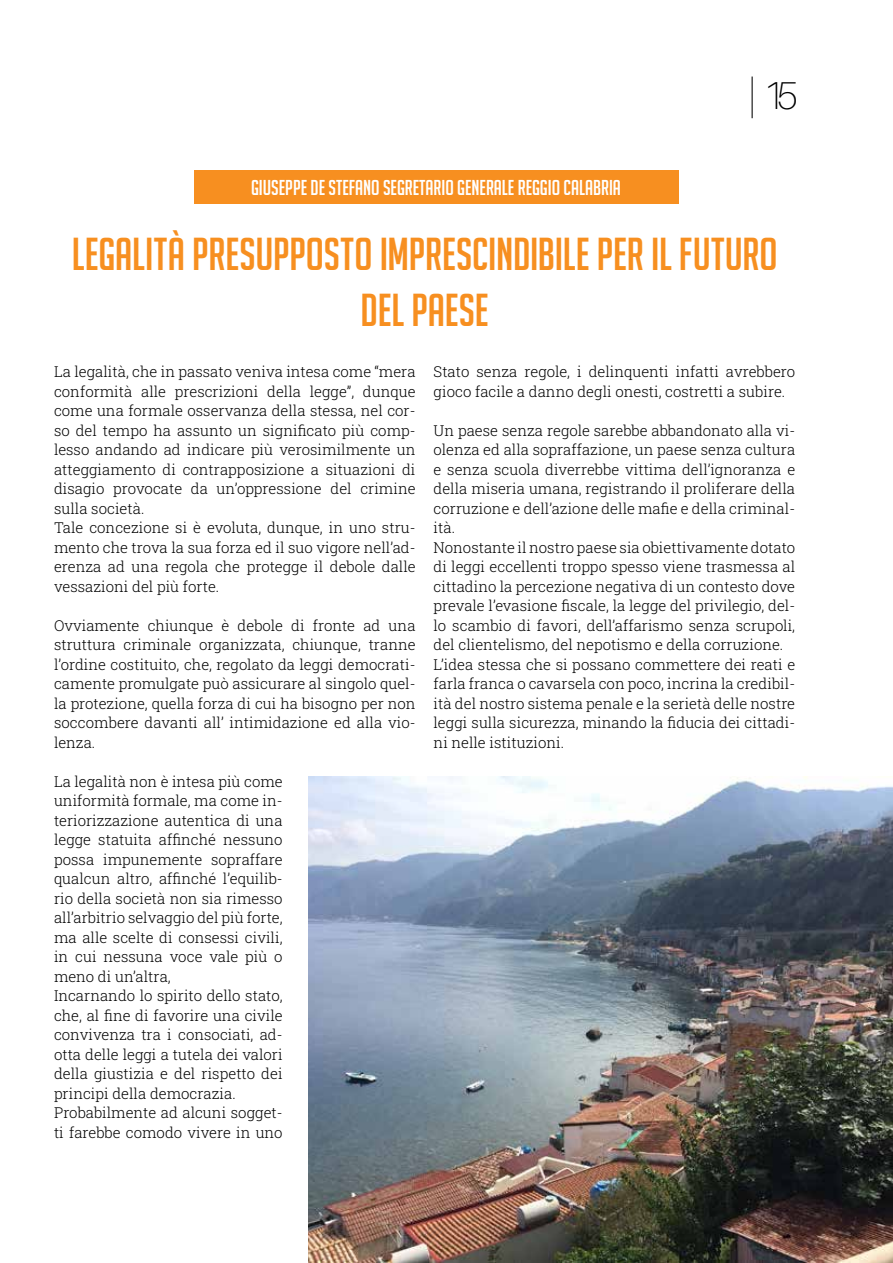
<style>
.page{position:relative;width:893px;height:1263px;background:#fff}
.page>*{position:absolute;margin:0;border:0;box-sizing:border-box;transform-origin:0 0}
.t1{font:45px/55.5px "Big Noodle Titling";letter-spacing:-.005em;color:#f78f20;text-align:center}
.t2{font:100 39px "Aileron";color:#000}
.t3{font:21px "Big Noodle Titling";color:#fff}
.t4{font:300 15px/19.5px "Roboto Slab";color:#000}
</style>
<div class="page">
<div style="left:194px;top:170px;width:485px;height:34px;background:#f78f20"></div>
<img style="left:308px;top:776px;width:585px;height:487px">
<hr style="left:752px;top:77px;width:1px;height:41px;background:#000">
<h2 class="t2" style="left:763px;top:74px;width:36px">15</h2>
<h3 class="t3" style="left:251px;top:176px;width:371px">GIUSEPPE DE STEFANO SEGRETARIO GENERALE REGGIO CALABRIA</h3>
<h1 class="t1" style="left:72px;top:227px;width:707px">LEGALITÀ PRESUPPOSTO IMPRESCINDIBILE PER IL FUTURO<br>DEL PAESE</h1>
<p class="t4" style="left:54px;top:362px;width:363px">La legalità, che in passato veniva intesa come “mera conformità alle prescrizioni della legge”, dunque come una formale osservanza della stessa, nel cor&shy;so del tempo ha assunto un significato più comp&shy;lesso andando ad indicare più verosimilmente un atteggiamento di contrapposizione a situazioni di disagio provocate da un’oppressione del crimine sulla società.<br>Tale concezione si è evoluta, dunque, in uno stru&shy;mento che trova la sua forza ed il suo vigore nell’ad&shy;erenza ad una regola che protegge il debole dalle vessazioni del più forte.</p>
<p class="t4" style="left:54px;top:615px;width:363px;text-align:justify">Ovviamente chiunque è debole di fronte ad una struttura criminale organizzata, chiunque, tranne l’ordine costituito, che, regolato da leggi democrati&shy;camente promulgate può assicurare al singolo quel&shy;la protezione, quella forza di cui ha bisogno per non soccombere davanti all’ intimidazione ed alla vio&shy;lenza.</p>
<p class="t4" style="left:54px;top:771px;width:230px">La legalità non è intesa più come uniformità formale, ma come in&shy;teriorizzazione autentica di una legge statuita affinché nessuno possa impunemente sopraffare qualcun altro, affinché l’equilib&shy;rio della società non sia rimesso all’arbitrio selvaggio del più forte, ma alle scelte di consessi civili, in cui nessuna voce vale più o meno di un’altra,<br>Incarnando lo spirito dello stato, che, al fine di favorire una civile convivenza tra i consociati, ad&shy;otta delle leggi a tutela dei valori della giustizia e del rispetto dei principi della democrazia.<br>Probabilmente ad alcuni sogget&shy;ti farebbe comodo vivere in uno</p>
<p class="t4" style="left:434px;top:362px;width:363px">Stato senza regole, i delinquenti infatti avrebbero gioco facile a danno degli onesti, costretti a subire.</p>
<p class="t4" style="left:434px;top:420px;width:363px">Un paese senza regole sarebbe abbandonato alla vi&shy;olenza ed alla sopraffazione, un paese senza cultura e senza scuola diverrebbe vittima dell’ignoranza e della miseria umana, registrando il proliferare della corruzione e dell’azione delle mafie e della criminal&shy;ità.<br>Nonostante il nostro paese sia obiettivamente dotato di leggi eccellenti troppo spesso viene trasmessa al cittadino la percezione negativa di un contesto dove prevale l’evasione fiscale, la legge del privilegio, del&shy;lo scambio di favori, dell’affarismo senza scrupoli, del clientelismo, del nepotismo e della corruzione.<br>L’idea stessa che si possano commettere dei reati e farla franca o cavarsela con poco, incrina la credibil&shy;ità del nostro sistema penale e la serietà delle nostre leggi sulla sicurezza, minando la fiducia dei cittadi&shy;ni nelle istituzioni.</p>
</div>
